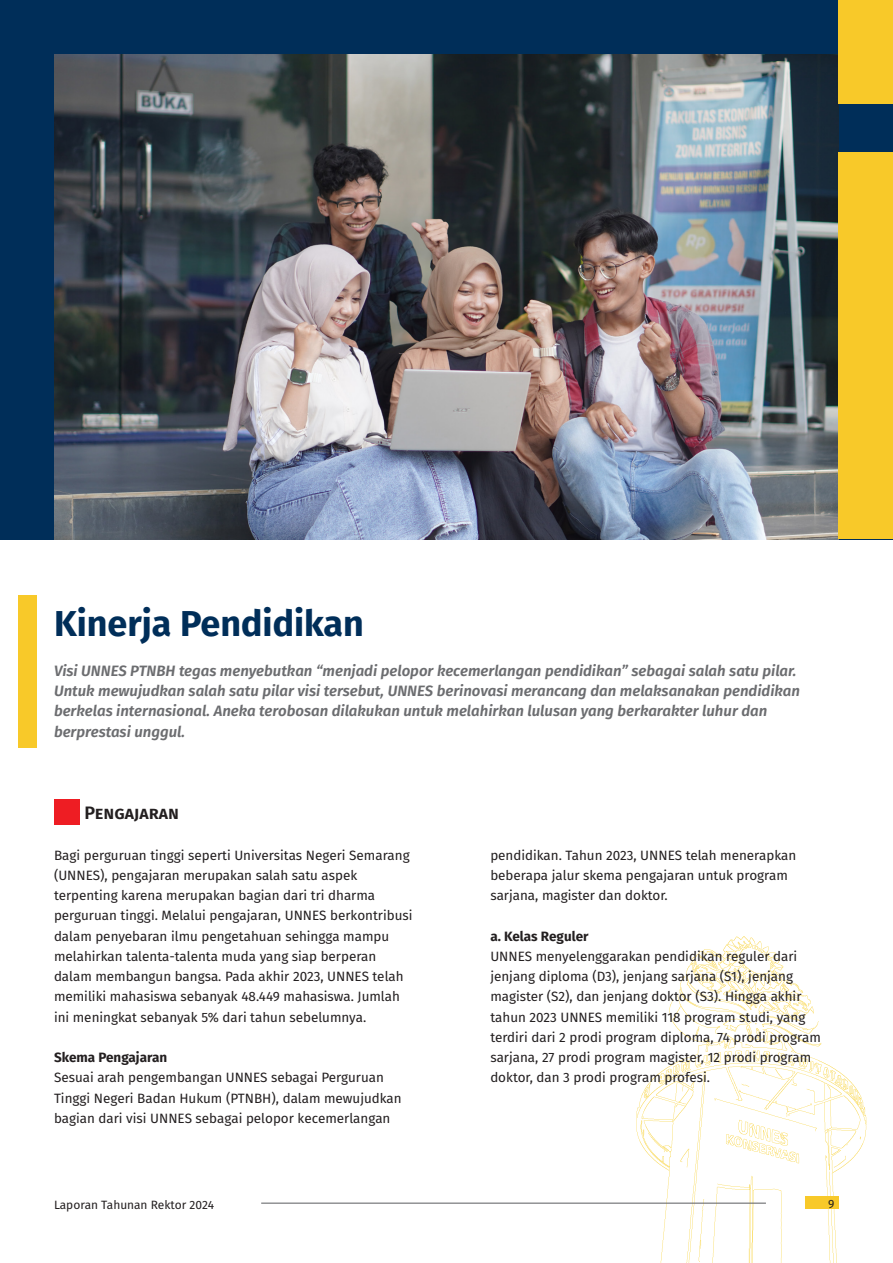
<style>
.page{position:relative;width:893px;height:1263px;background:#fff}
.page>*{position:absolute;margin:0;border:0;box-sizing:border-box;transform-origin:0 0}
.t1{font:700 36px "Fira Sans";color:#002e59}
.Body_Text_2{font:600 18px "Fira Sans";color:#231f20}
.Body_Text{font:italic 600 15px/20.2px "Fira Sans";color:#6c6d70}
.Body_Text-2{font:13.5px/20.2px "Fira Sans";color:#231f20}
.Body_Text-3{font:700 13.5px "Fira Sans";color:#231f20}
.t2{font:12px "Fira Sans";color:#231f20}
</style>
<div class="page">
<div style="left:0;top:0;width:893px;height:539px;background:#002e59"></div>
<img style="left:636px;top:936px;width:231px;height:327px">
<img style="left:54px;top:54px;width:785px;height:485px">
<div style="left:839px;top:0;width:54px;height:103px;background:#f8c929"></div>
<div style="left:839px;top:152px;width:54px;height:387px;background:#f8c929"></div>
<div style="left:18px;top:595px;width:18px;height:152px;background:#f8c929"></div>
<div style="left:54px;top:799px;width:26px;height:26px;background:#ee1d23"></div>
<div style="left:805px;top:1196px;width:34px;height:13px;background:#f8c929"></div>
<hr style="left:261px;top:1202px;width:505px;height:2px;background:#6c6d70">
<h2 class="t1" style="left:54px;top:593px;width:311px">Kinerja Pendidikan</h2>
<p class="Body_Text" style="left:54px;top:660px;width:747px">Visi UNNES PTNBH tegas menyebutkan “menjadi pelopor kecemerlangan pendidikan” sebagai salah satu pilar.<br>Untuk mewujudkan salah satu pilar visi tersebut, UNNES berinovasi merancang dan melaksanakan pendidikan berkelas internasional. Aneka terobosan dilakukan untuk melahirkan lulusan yang berkarakter luhur dan berprestasi unggul.</p>
<p class="Body_Text_2" style="left:84px;top:798px;width:96px">Pengajaran</p>
<p class="Body_Text-2" style="left:54px;top:844px;width:360px">Bagi perguruan tinggi seperti Universitas Negeri Semarang (UNNES), pengajaran merupakan salah satu aspek terpenting karena merupakan bagian dari tri dharma perguruan tinggi. Melalui pengajaran, UNNES berkontribusi dalam penyebaran ilmu pengetahuan sehingga mampu melahirkan talenta-talenta muda yang siap berperan dalam membangun bangsa. Pada akhir 2023, UNNES telah memiliki mahasiswa sebanyak 48.449 mahasiswa. Jumlah ini meningkat sebanyak 5% dari tahun sebelumnya.</p>
<p class="Body_Text-3" style="left:54px;top:1046px;width:115px">Skema Pengajaran</p>
<p class="Body_Text-2" style="left:54px;top:1067px;width:349px">Sesuai arah pengembangan UNNES sebagai Perguruan<br>Tinggi Negeri Badan Hukum (PTNBH), dalam mewujudkan bagian dari visi UNNES sebagai pelopor kecemerlangan</p>
<p class="Body_Text-2" style="left:490px;top:844px;width:307px">pendidikan. Tahun 2023, UNNES telah menerapkan beberapa jalur skema pengajaran untuk program sarjana, magister dan doktor.</p>
<p class="Body_Text-3" style="left:490px;top:924px;width:100px">a. Kelas Reguler</p>
<p class="Body_Text-2" style="left:490px;top:945px;width:332px">UNNES menyelenggarakan pendidikan reguler dari jenjang diploma (D3), jenjang sarjana (S1), jenjang magister (S2), dan jenjang doktor (S3). Hingga akhir tahun 2023 UNNES memiliki 118 program studi, yang terdiri dari 2 prodi program diploma, 74 prodi program sarjana, 27 prodi program magister, 12 prodi program doktor, dan 3 prodi program profesi.</p>
<p class="t2" style="left:54px;top:1195px;width:162px">Laporan Tahunan Rektor 2024</p>
<p class="t2" style="left:828px;top:1194px;width:8px">9</p>
</div>
